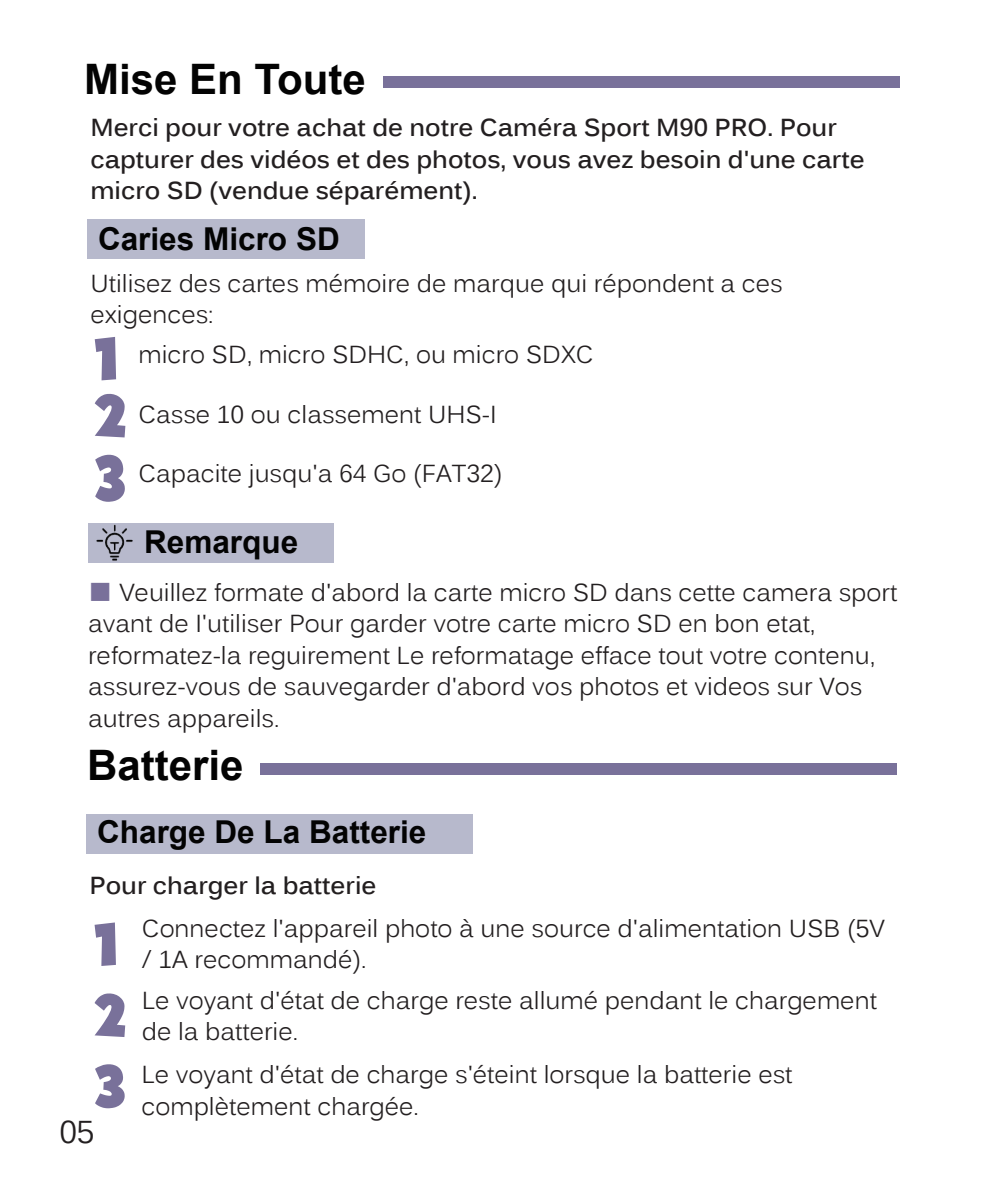
<style>
.page{position:relative;width:993px;height:1191px;background:#fff}
.page>*{position:absolute;margin:0;border:0;box-sizing:border-box;transform-origin:0 0}
.t1{font:65.45px "Kartooni";color:#79719a;scale:.94 1}
.t2{font:61.25px/71px "Kartooni";color:#79719a}
.t3{font:700 42px "Arial";color:#030303}
.t4{font:700 31.5px "Arial";color:#030303}
.t5{font:31.5px "Kalinga";color:#231f20}
.t6{font:24.5px/31.5px "Kalinga";color:#231f20}
.t7{font:700 24.5px/31.5px "Kalinga";color:#231f20}
.s1{font-family:"Adobe Song Std";font-weight:300;color:#79709a}
</style>
<div class="page">
<div style="left:383px;top:76px;width:516px;height:11px;background:#79719a"></div>
<div style="left:260px;top:763px;width:637px;height:11px;background:#79719a"></div>
<div style="left:87px;top:219px;width:277px;height:39px;background:#b7b9cc"></div>
<div style="left:86px;top:814px;width:387px;height:40px;background:#b7b9cc"></div>
<div style="left:89px;top:522px;width:245px;height:40px;background:#b7b9cc"></div>
<img style="left:95px;top:522px;width:40px;height:39px">
<h3 class="t3" style="left:84px;top:50px;width:283px">Mise En Toute</h3>
<p class="t7" style="left:90px;top:114px;width:775px">Merci pour votre achat de notre Caméra Sport M90 PRO. Pour capturer des vidéos et des photos, vous avez besoin d'une carte micro SD (vendue séparément).</p>
<p class="t4" style="left:98px;top:217px;width:243px">Caries Micro SD</p>
<p class="t6" style="left:90px;top:268px;width:693px">Utilisez des cartes mémoire de marque qui répondent a ces exigences:</p>
<h2 class="t2" style="left:92px;top:333px;width:36px;line-height:57.1px">1<br>2</h2>
<h1 class="t1" style="left:95px;top:447px;width:35px">3</h1>
<p class="t6" style="left:138px;top:340px;width:456px">micro SD, micro SDHC, ou micro SDXC</p>
<p class="t6" style="left:138px;top:399px;width:359px">Casse 10 ou classement UHS-I</p>
<p class="t6" style="left:138px;top:458px;width:365px">Capacite jusqu'a 64 Go (FAT32)</p>
<p class="t4" style="left:144px;top:520px;width:156px">Remarque</p>
<p class="t6" style="left:88px;top:577px;width:810px"><span class="s1">■</span> Veuillez formate d'abord la carte micro SD dans cette camera sport avant de I'utiliser Pour garder votre carte micro SD en bon etat, reformatez-la reguirement Le reformatage efface tout votre contenu, assurez-vous de sauvegarder d'abord vos photos et videos sur Vos autres appareils.</p>
<h3 class="t3" style="left:87px;top:735px;width:158px">Batterie</h3>
<p class="t4" style="left:97px;top:810px;width:331px">Charge De La Batterie</p>
<p class="t7" style="left:89px;top:871px;width:288px">Pour charger la batterie</p>
<h2 class="t2" style="left:91px;top:911px;width:36px">1<br>2<br>3</h2>
<p class="t6" style="left:142px;top:913px;width:744px">Connectez l'appareil photo à une source d'alimentation USB (5V / 1A recommandé).</p>
<p class="t6" style="left:142px;top:985px;width:736px">Le voyant d'état de charge reste allumé pendant le chargement de la batterie.</p>
<p class="t6" style="left:141px;top:1059px;width:652px">Le voyant d'état de charge s'éteint lorsque la batterie est complètement chargée.</p>
<p class="t5" style="left:59px;top:1111px;width:37px">05</p>
</div>
